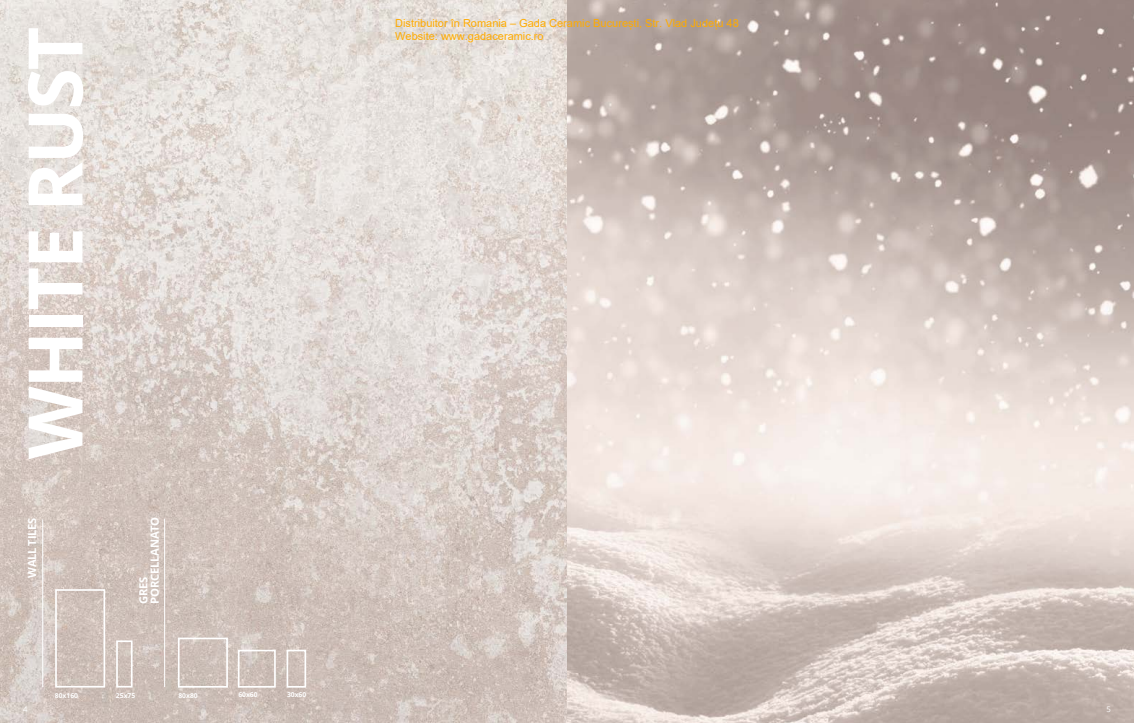
<style>
.page{position:relative;width:1134px;height:723px;background:#fff}
.page>*{position:absolute;margin:0;border:0;box-sizing:border-box;transform-origin:0 0}
.t1{font:700 75.4px "Open Sans";letter-spacing:-.03em;color:#fff}
.t2{font:700 11.2px/11.6px "Open Sans";letter-spacing:-.02em;color:#fff}
.t3{font:11px/13.2px "Arial";color:#ffab00}
.t4{font:7.7px "Open Sans";color:#fff}
.t5{font:700 6.7px "Open Sans";color:#fff}
</style>
<div class="page">
<img style="left:0;top:0;width:1134px;height:723px">
<hr style="left:164px;top:519px;width:1px;height:168px;background:#fff">
<div style="left:178px;top:637px;width:50px;height:51px;border:2px solid #fff"></div>
<div style="left:238px;top:650px;width:38px;height:38px;border:2px solid #fff"></div>
<div style="left:287px;top:650px;width:19px;height:38px;border:2px solid #fff"></div>
<div style="left:55px;top:589px;width:50px;height:98px;border:2px solid #fff"></div>
<div style="left:116px;top:640px;width:17px;height:47px;border:2px solid #fff"></div>
<hr style="left:42px;top:519px;width:1px;height:168px;background:#fff">
<h1 class="t1" style="left:2px;top:459px;width:434px;rotate:-90deg">WHITE RUST</h1>
<p class="t2" style="left:26px;top:578px;width:61px;rotate:-90deg">WALL TILES</p>
<p class="t2" style="left:137px;top:604px;width:89px;rotate:-90deg">GRES<br>PORCELLANATO</p>
<p class="t5" style="left:55px;top:691px;width:25px">80x160</p>
<p class="t5" style="left:116px;top:691px;width:21px">25x75</p>
<p class="t5" style="left:178px;top:691px;width:21px">80x80</p>
<p class="t5" style="left:238px;top:690px;width:21px">60x60</p>
<p class="t5" style="left:287px;top:690px;width:21px">30x60</p>
<p class="t3" style="left:395px;top:16px;width:345px">Distribuitor în Romania – Gada Ceramic București, Str. Vlad Județu 48<br>Website: www.gadaceramic.ro</p>
<p class="t4" style="left:23px;top:704px;width:6px">4</p>
<p class="t4" style="left:1106px;top:704px;width:6px">5</p>
</div>
